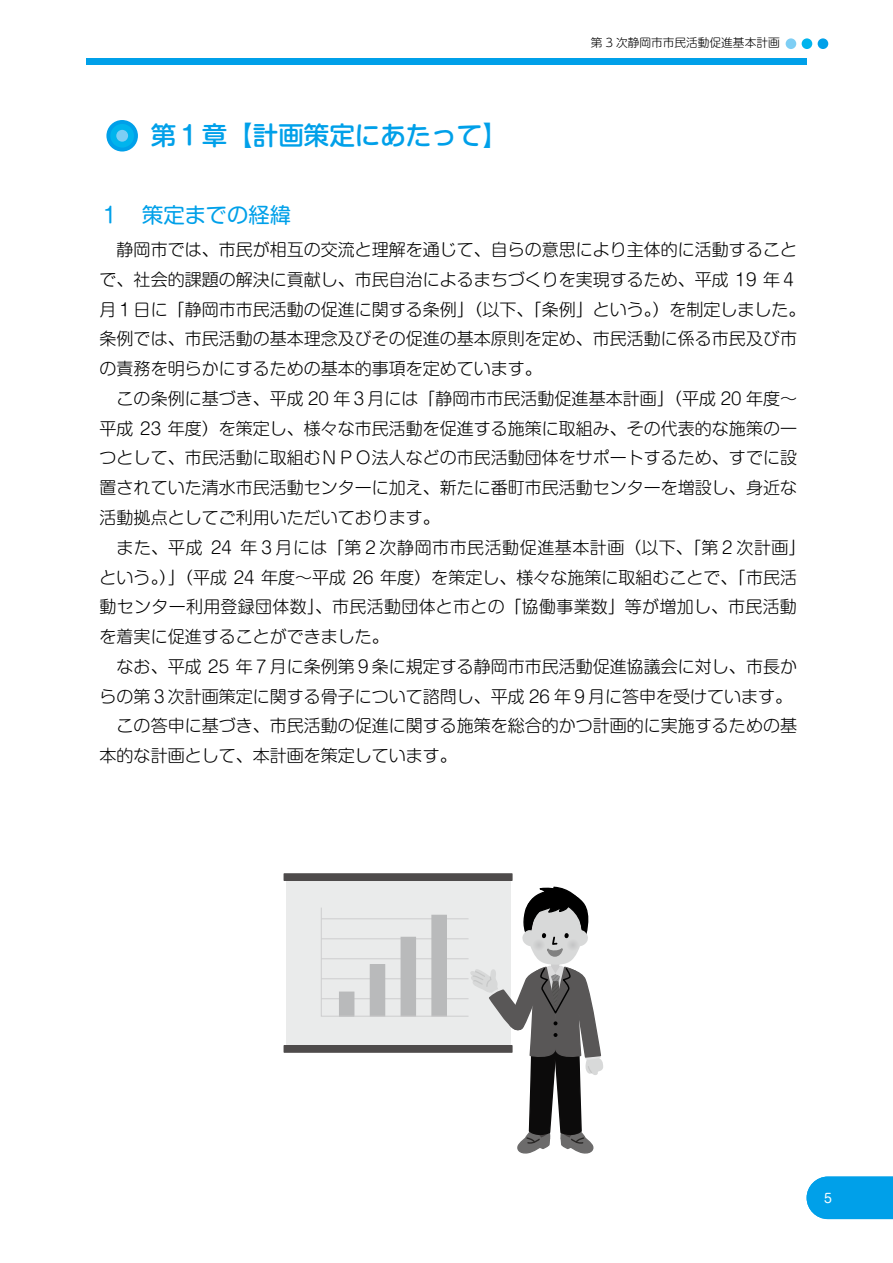
<style>
.page{position:relative;width:893px;height:1263px;background:#fff}
.page>*{position:absolute;margin:0;border:0;box-sizing:border-box;transform-origin:0 0}
.t1{font:500 25.5px "Shin M Go Pr 6";color:#00a0e9}
.t2{font:21.3px "Shin M Go Pr 6";color:#00a0e9}
.t3{font:300 16.95px/29.7px "Shin M Go Pr 6";color:#000}
.t4{font:12.75px "Shin M Go Pr 6";color:#fff}
.t5{font:300 11.7px "UD Shin M Go Pr 6";color:#000}
</style>
<div class="page">
<div style="left:818px;top:38px;width:10px;height:11px;background:#00a0e9;border-radius:50%"></div>
<div style="left:802px;top:38px;width:10px;height:11px;background:#00b4ed;border-radius:50%"></div>
<div style="left:786px;top:38px;width:10px;height:11px;background:#7ecef4;border-radius:50%"></div>
<svg style="left:807px;top:1176px;width:86px;height:43px;background:#0da5ea"></svg>
<svg style="left:106px;top:120px;width:32px;height:32px"></svg>
<div style="left:110px;top:124px;width:24px;height:24px;background:#00b4ed;border-radius:50%"></div>
<div style="left:116px;top:130px;width:12px;height:12px;background:#7ecef4;border-radius:50%"></div>
<div style="left:86px;top:58px;width:720px;height:6px;background:#00a0e9"></div>
<div style="left:286px;top:877px;width:225px;height:172px;background:#eaebeb"></div>
<div style="left:284px;top:874px;width:228px;height:6px;background:#4e4b4b"></div>
<div style="left:284px;top:873px;width:229px;height:8px;border:1px solid #4e4b4b"></div>
<div style="left:284px;top:1046px;width:228px;height:6px;background:#4e4b4b"></div>
<div style="left:284px;top:1045px;width:229px;height:8px;border:1px solid #4e4b4b"></div>
<svg style="left:320px;top:873px;width:282px;height:281px"></svg>
<h1 class="t1" style="left:151px;top:115px;width:359px">第１章【計画策定にあたって】</h1>
<p class="t5" style="left:591px;top:33px;width:190px">第 3 次静岡市市民活動促進基本計画</p>
<p class="t2" style="left:100px;top:197px;width:193px">１　策定までの経緯</p>
<p class="t3" style="left:100px;top:234px;width:707px">　静岡市では、市民が相互の交流と理解を通じて、自らの意思により主体的に活動することで、社会的課題の解決に貢献し、市民自治によるまちづくりを実現するため、平成 19 年４月１日に「静岡市市民活動の促進に関する条例」（以下、「条例」という。）を制定しました。条例では、市民活動の基本理念及びその促進の基本原則を定め、市民活動に係る市民及び市の責務を明らかにするための基本的事項を定めています。<br>　この条例に基づき、平成 20 年３月には「静岡市市民活動促進基本計画」（平成 20 年度～平成 23 年度）を策定し、様々な市民活動を促進する施策に取組み、その代表的な施策の一つとして、市民活動に取組むＮＰＯ法人などの市民活動団体をサポートするため、すでに設置されていた清水市民活動センターに加え、新たに番町市民活動センターを増設し、身近な活動拠点としてご利用いただいております。<br>　また、平成 24 年３月には「第２次静岡市市民活動促進基本計画（以下、「第２次計画」という。）」（平成 24 年度～平成 26 年度）を策定し、様々な施策に取組むことで、「市民活動センター利用登録団体数」、市民活動団体と市との「協働事業数」等が増加し、市民活動を着実に促進することができました。<br>　なお、平成 25 年７月に条例第９条に規定する静岡市市民活動促進協議会に対し、市長からの第３次計画策定に関する骨子について諮問し、平成 26 年９月に答申を受けています。　この答申に基づき、市民活動の促進に関する施策を総合的かつ計画的に実施するための基本的な計画として、本計画を策定しています。</p>
<p class="t4" style="left:824px;top:1188px;width:9px">5</p>
</div>
